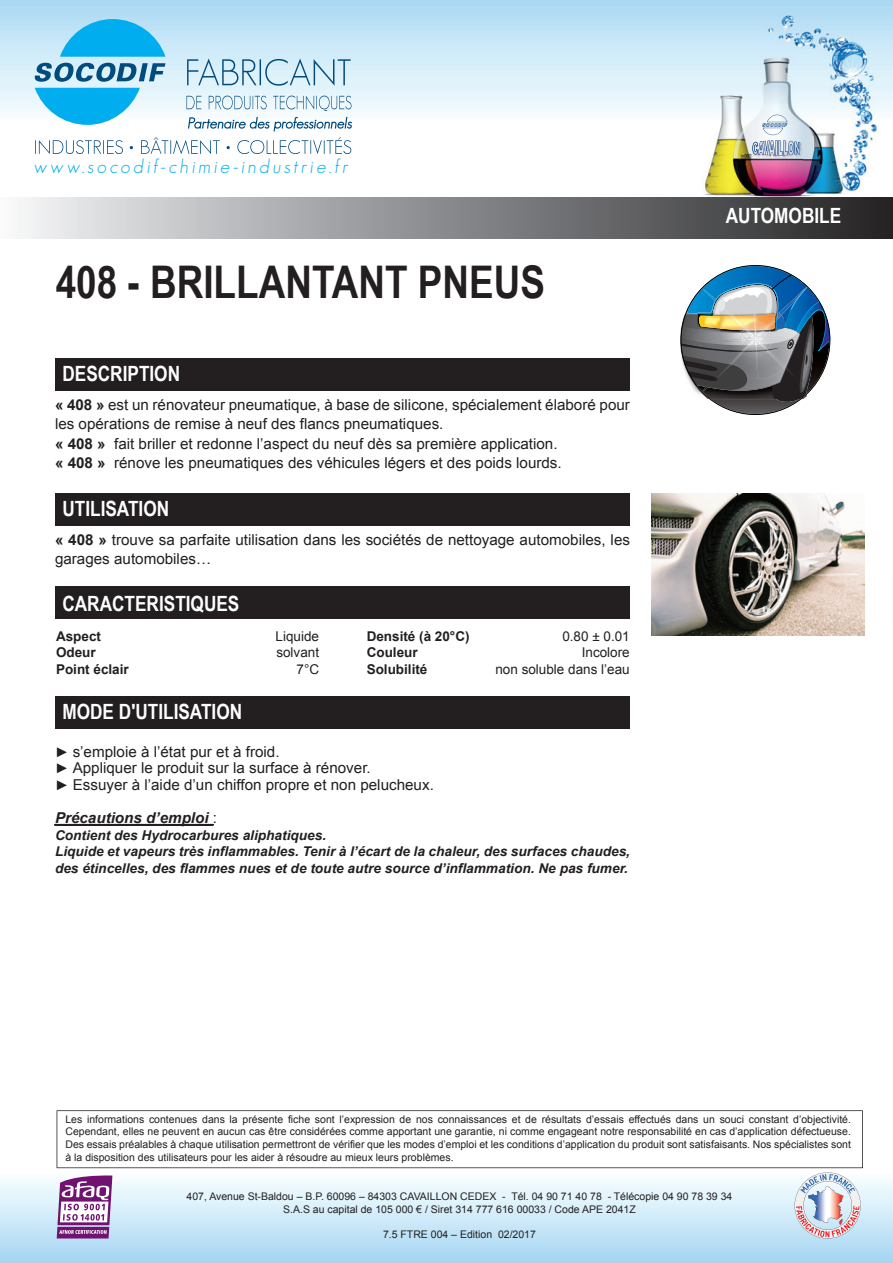
<style>
.page{position:relative;width:893px;height:1263px;background:#fff}
.page>*{position:absolute;margin:0;border:0;box-sizing:border-box;transform-origin:0 0}
.t1{font:700 45px "Arial Narrow";color:#231f20}
.t2{font:700 21px "Arial Narrow";color:#fff}
.t3{font:italic 300 19.5px "Geosans";letter-spacing:.15em;color:#00aeef}
.t4{font:15px/19.5px "Arial";color:#231f20}
.t5{font:italic 700 15px "Arial";color:#231f20}
.t6{font:italic 700 13.5px/16.5px "Arial";color:#231f20}
.t7{font:700 13.5px/16.2px "Arial";color:#231f20}
.t8{font:13.5px/16.2px "Arial";color:#231f20;text-align:right}
.t9{font:10.5px/12.6px "Arial";color:#231f20;text-align:center}
.s1{font-weight:700}
.s2{font-size:13.95px}
.s3{font-weight:400;font-style:normal}
</style>
<div class="page">
<svg style="left:0;top:1110px;width:893px;height:153px"></svg>
<svg style="left:57px;top:1175px;width:55px;height:63px"></svg>
<svg style="left:795px;top:1172px;width:66px;height:66px"></svg>
<svg style="left:680px;top:265px;width:150px;height:150px"></svg>
<div style="left:55px;top:358px;width:574px;height:33px;background:#231f20"></div>
<svg style="left:57px;top:1110px;width:806px;height:58px"></svg>
<div style="left:55px;top:696px;width:574px;height:33px;background:#231f20"></div>
<div style="left:55px;top:586px;width:574px;height:33px;background:#231f20"></div>
<svg style="left:54px;top:824px;width:160px;height:1px"></svg>
<div style="left:55px;top:493px;width:574px;height:33px;background:#231f20"></div>
<img style="left:652px;top:493px;width:213px;height:142px">
<img style="left:0;top:0;width:893px;height:197px">
<img style="left:751px;top:138px;width:52px;height:23px">
<svg style="left:752px;top:115px;width:48px;height:40px"></svg>
<svg style="left:34px;top:19px;width:318px;height:135px"></svg>
<div style="left:0;top:197px;width:893px;height:41px;background:linear-gradient(to right,#f3f5f7,#222224)"></div>
<img style="left:758px;top:140px;width:36px;height:15px">
<h3 class="t3" style="left:34px;top:155px;width:316px">www.socodif-chimie-industrie.fr</h3>
<h1 class="t1" style="left:56px;top:249px;width:491px">408 - BRILLANTANT PNEUS</h1>
<h2 class="t2" style="left:62px;top:358px;width:119px">DESCRIPTION</h2>
<p class="t4" style="left:55px;top:395px;width:576px"><span class="s1">« 408 »</span> est un rénovateur pneumatique, à base de silicone, spécialement élaboré pour les opérations de remise à neuf des flancs pneumatiques.<br><span class="s1">« 408 »</span> fait briller et redonne l’aspect du neuf dès sa première application.<br><span class="s1">« 408 »</span> rénove les pneumatiques des véhicules légers et des poids lourds.</p>
<h2 class="t2" style="left:62px;top:493px;width:108px">UTILISATION</h2>
<h3 class="t4" style="left:55px;top:530px;width:577px"><span class="s1">« 408 »</span> trouve sa parfaite utilisation dans les sociétés de nettoyage automobiles, les garages automobiles…</h3>
<h2 class="t2" style="left:62px;top:587px;width:178px">CARACTERISTIQUES</h2>
<p class="t7" style="left:56px;top:629px;width:74px">Aspect<br>Odeur<br>Point éclair</p>
<p class="t8" style="left:276px;top:628px;width:45px">Liquide solvant<br>7°C</p>
<p class="t7" style="left:367px;top:629px;width:104px">Densité (à 20°C)<br>Couleur<br>Solubilité</p>
<p class="t8" style="left:495px;top:628px;width:136px">0.80 ± 0.01<br>Incolore<br>non soluble dans l’eau</p>
<h2 class="t2" style="left:62px;top:696px;width:181px">MODE D'UTILISATION</h2>
<h3 class="t4" style="left:55px;top:743px;width:380px;line-height:16.8px"><span class="s2">►</span> s’emploie à l’état pur et à froid.<br><span class="s2">►</span> Appliquer le produit sur la surface à rénover.<br><span class="s2">►</span> Essuyer à l’aide d’un chiffon propre et non pelucheux.</h3>
<h3 class="t5" style="left:55px;top:808px;width:164px">Précautions d’emploi <span class="s3">:</span></h3>
<p class="t6" style="left:55px;top:827px;width:577px">Contient des Hydrocarbures aliphatiques.<br>Liquide et vapeurs très inflammables. Tenir à l’écart de la chaleur, des surfaces chaudes, des étincelles, des flammes nues et de toute autre source d’inflammation. Ne pas fumer.</p>
<h2 class="t2" style="left:726px;top:200px;width:117px">AUTOMOBILE</h2>
<p class="t9" style="left:65px;top:1113px;width:787px;text-align:justify">Les informations contenues dans la présente fiche sont l’expression de nos connaissances et de résultats d’essais effectués dans un souci constant d’objectivité.<br>Cependant, elles ne peuvent en aucun cas être considérées comme apportant une garantie, ni comme engageant notre responsabilité en cas d’application défectueuse.<br>Des essais préalables à chaque utilisation permettront de vérifier que les modes d’emploi et les conditions d’application du produit sont satisfaisants. Nos spécialistes sont à la disposition des utilisateurs pour les aider à résoudre au mieux leurs problèmes.</p>
<p class="t9" style="left:187px;top:1190px;width:547px">407, Avenue St-Baldou – B.P. 60096 – 84303 CAVAILLON CEDEX - Tél. 04 90 71 40 78 - Télécopie 04 90 78 39 34<br>S.A.S au capital de 105 000 € / Siret 314 777 616 00033 / Code APE 2041Z</p>
<p class="t9" style="left:383px;top:1228px;width:154px">7.5 FTRE 004 – Edition 02/2017</p>
</div>
